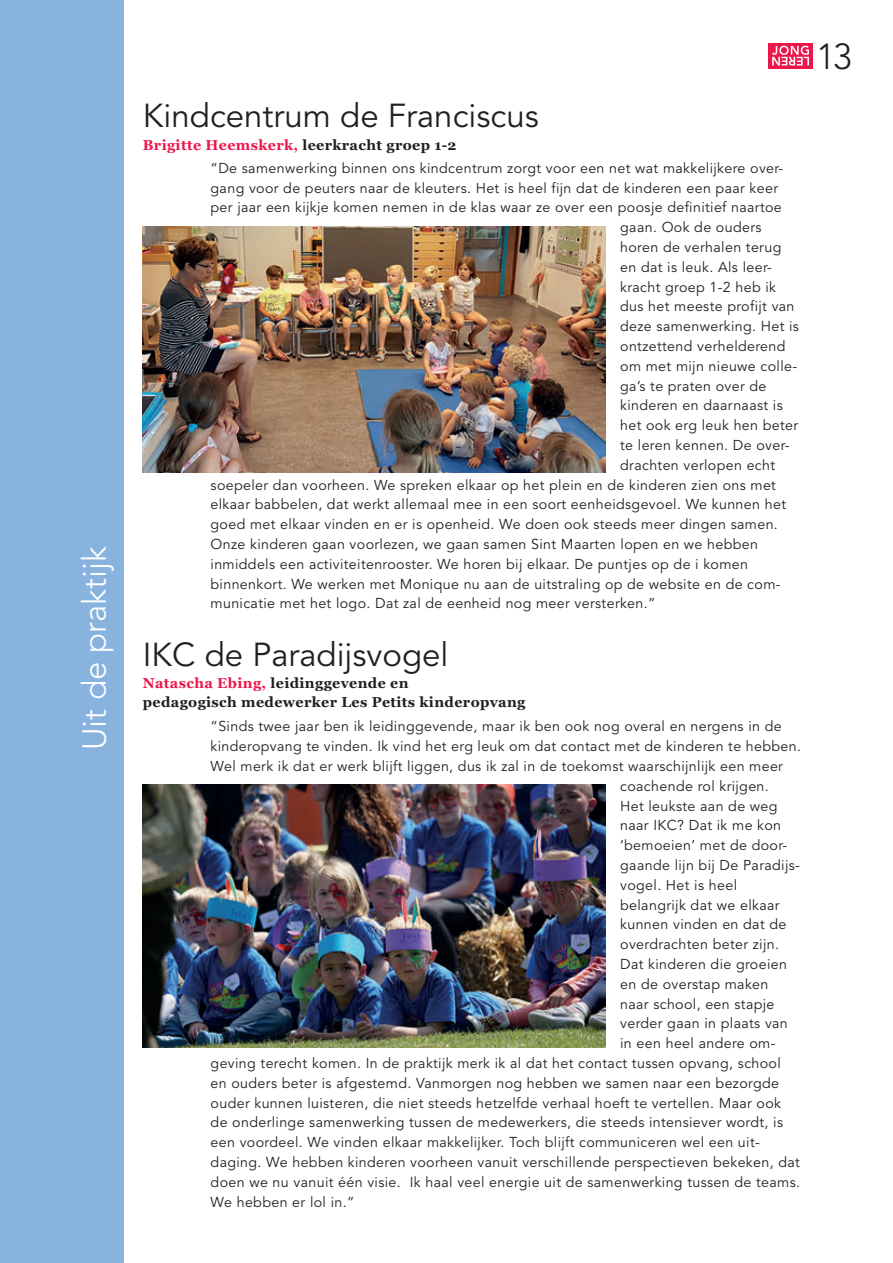
<style>
.page{position:relative;width:893px;height:1263px;background:#fff}
.page>*{position:absolute;margin:0;border:0;box-sizing:border-box;transform-origin:0 0}
.t1{font:300 36px "Avenir";color:#231f20}
.t2{font:33px "Avenir";color:#231f20}
.t3{font:300 33px "Avenir";color:#fff}
.t4{font:14.25px "Avenir";letter-spacing:.025em;color:#231f20}
.t5{font:700 14.25px/18.3px "Georgia";letter-spacing:.025em;color:#231f20}
.t6{font:700 14.25px "Georgia";letter-spacing:.025em;color:#ed164b}
.s1{color:#231f20}
.s2{color:#ed164b}
</style>
<div class="page">
<div style="left:0;top:0;width:123px;height:1263px;background:#88b3df"></div>
<div style="left:768px;top:43px;width:45px;height:26px;background:#ed164b"></div>
<svg style="left:772px;top:46px;width:37px;height:19px"></svg>
<img style="left:143px;top:227px;width:462px;height:245px">
<img style="left:143px;top:785px;width:462px;height:263px">
<h2 class="t3" style="left:81px;top:750px;width:206px;rotate:-90deg">Uit de praktijk</h2>
<h2 class="t2" style="left:143px;top:102px;width:398px">Kindcentrum de Franciscus</h2>
<p class="t6" style="left:143px;top:139px;width:315px">Brigitte Heemskerk, <span class="s1">leerkracht groep 1-2</span></p>
<p class="t4" style="left:211px;top:162px;width:574px">“De samenwerking binnen ons kindcentrum zorgt voor een net wat makkelijkere over-</p>
<p class="t4" style="left:211px;top:182px;width:569px">gang voor de peuters naar de kleuters. Het is heel fijn dat de kinderen een paar keer</p>
<p class="t4" style="left:211px;top:202px;width:573px">per jaar een kijkje komen nemen in de klas waar ze over een poosje definitief naartoe</p>
<p class="t4" style="left:620px;top:221px;width:143px">gaan. Ook de ouders</p>
<p class="t4" style="left:620px;top:241px;width:163px">horen de verhalen terug</p>
<p class="t4" style="left:620px;top:261px;width:153px">en dat is leuk. Als leer-</p>
<p class="t4" style="left:620px;top:281px;width:157px">kracht groep 1-2 heb ik</p>
<p class="t4" style="left:620px;top:301px;width:176px">dus het meeste profijt van</p>
<p class="t4" style="left:620px;top:320px;width:180px">deze samenwerking. Het is</p>
<p class="t4" style="left:620px;top:340px;width:167px">ontzettend verhelderend</p>
<p class="t4" style="left:620px;top:360px;width:178px">om met mijn nieuwe colle-</p>
<p class="t4" style="left:620px;top:380px;width:148px">ga’s te praten over de</p>
<p class="t4" style="left:620px;top:400px;width:164px">kinderen en daarnaast is</p>
<p class="t4" style="left:620px;top:419px;width:180px">het ook erg leuk hen beter</p>
<p class="t4" style="left:620px;top:439px;width:171px">te leren kennen. De over-</p>
<p class="t4" style="left:620px;top:459px;width:156px">drachten verlopen echt</p>
<p class="t4" style="left:211px;top:479px;width:567px">soepeler dan voorheen. We spreken elkaar op het plein en de kinderen zien ons met</p>
<p class="t4" style="left:211px;top:498px;width:577px">elkaar babbelen, dat werkt allemaal mee in een soort eenheidsgevoel. We kunnen het</p>
<p class="t4" style="left:211px;top:518px;width:569px">goed met elkaar vinden en er is openheid. We doen ook steeds meer dingen samen.</p>
<p class="t4" style="left:211px;top:538px;width:549px">Onze kinderen gaan voorlezen, we gaan samen Sint Maarten lopen en we hebben</p>
<p class="t4" style="left:211px;top:558px;width:539px">inmiddels een activiteitenrooster. We horen bij elkaar. De puntjes op de i komen</p>
<p class="t4" style="left:211px;top:578px;width:571px">binnenkort. We werken met Monique nu aan de uitstraling op de website en de com-</p>
<p class="t4" style="left:211px;top:597px;width:446px">municatie met het logo. Dat zal de eenheid nog meer versterken.”</p>
<h2 class="t2" style="left:143px;top:641px;width:307px">IKC de Paradijsvogel</h2>
<p class="t5" style="left:143px;top:675px;width:384px"><span class="s2">Natascha Ebing,</span> leidinggevende en<br>pedagogisch medewerker Les Petits kinderopvang</p>
<p class="t4" style="left:211px;top:721px;width:573px">“Sinds twee jaar ben ik leidinggevende, maar ik ben ook nog overal en nergens in de</p>
<p class="t4" style="left:211px;top:740px;width:592px">kinderopvang te vinden. Ik vind het erg leuk om dat contact met de kinderen te hebben.</p>
<p class="t4" style="left:211px;top:760px;width:574px">Wel merk ik dat er werk blijft liggen, dus ik zal in de toekomst waarschijnlijk een meer</p>
<p class="t4" style="left:620px;top:780px;width:150px">coachende rol krijgen.</p>
<p class="t4" style="left:620px;top:800px;width:159px">Het leukste aan de weg</p>
<p class="t4" style="left:620px;top:820px;width:163px">naar IKC? Dat ik me kon</p>
<p class="t4" style="left:620px;top:839px;width:169px">‘bemoeien’ met de door-</p>
<p class="t4" style="left:620px;top:859px;width:181px">gaande lijn bij De Paradijs-</p>
<p class="t4" style="left:620px;top:879px;width:118px">vogel. Het is heel</p>
<p class="t4" style="left:620px;top:899px;width:161px">belangrijk dat we elkaar</p>
<p class="t4" style="left:620px;top:919px;width:168px">kunnen vinden en dat de</p>
<p class="t4" style="left:620px;top:938px;width:160px">overdrachten beter zijn.</p>
<p class="t4" style="left:620px;top:958px;width:168px">Dat kinderen die groeien</p>
<p class="t4" style="left:620px;top:978px;width:150px">en de overstap maken</p>
<p class="t4" style="left:620px;top:998px;width:156px">naar school, een stapje</p>
<p class="t4" style="left:620px;top:1018px;width:169px">verder gaan in plaats van</p>
<p class="t4" style="left:620px;top:1037px;width:157px">in een heel andere om -</p>
<p class="t4" style="left:211px;top:1057px;width:572px">geving terecht komen. In de praktijk merk ik al dat het contact tussen opvang, school</p>
<p class="t4" style="left:211px;top:1077px;width:570px">en ouders beter is afgestemd. Vanmorgen nog hebben we samen naar een bezorgde</p>
<p class="t4" style="left:211px;top:1097px;width:572px">ouder kunnen luisteren, die niet steeds hetzelfde verhaal hoeft te vertellen. Maar ook</p>
<p class="t4" style="left:211px;top:1116px;width:574px">de onderlinge samenwerking tussen de medewerkers, die steeds intensiever wordt, is</p>
<p class="t4" style="left:211px;top:1136px;width:551px">een voordeel. We vinden elkaar makkelijker. Toch blijft communiceren wel een uit -</p>
<p class="t4" style="left:211px;top:1156px;width:591px">daging. We hebben kinderen voorheen vanuit verschillende perspectieven bekeken, dat</p>
<p class="t4" style="left:211px;top:1176px;width:591px">doen we nu vanuit één visie. Ik haal veel energie uit de samenwerking tussen de teams.</p>
<p class="t4" style="left:211px;top:1196px;width:145px">We hebben er lol in.”</p>
<h1 class="t1" style="left:816px;top:41px;width:37px">13</h1>
</div>
